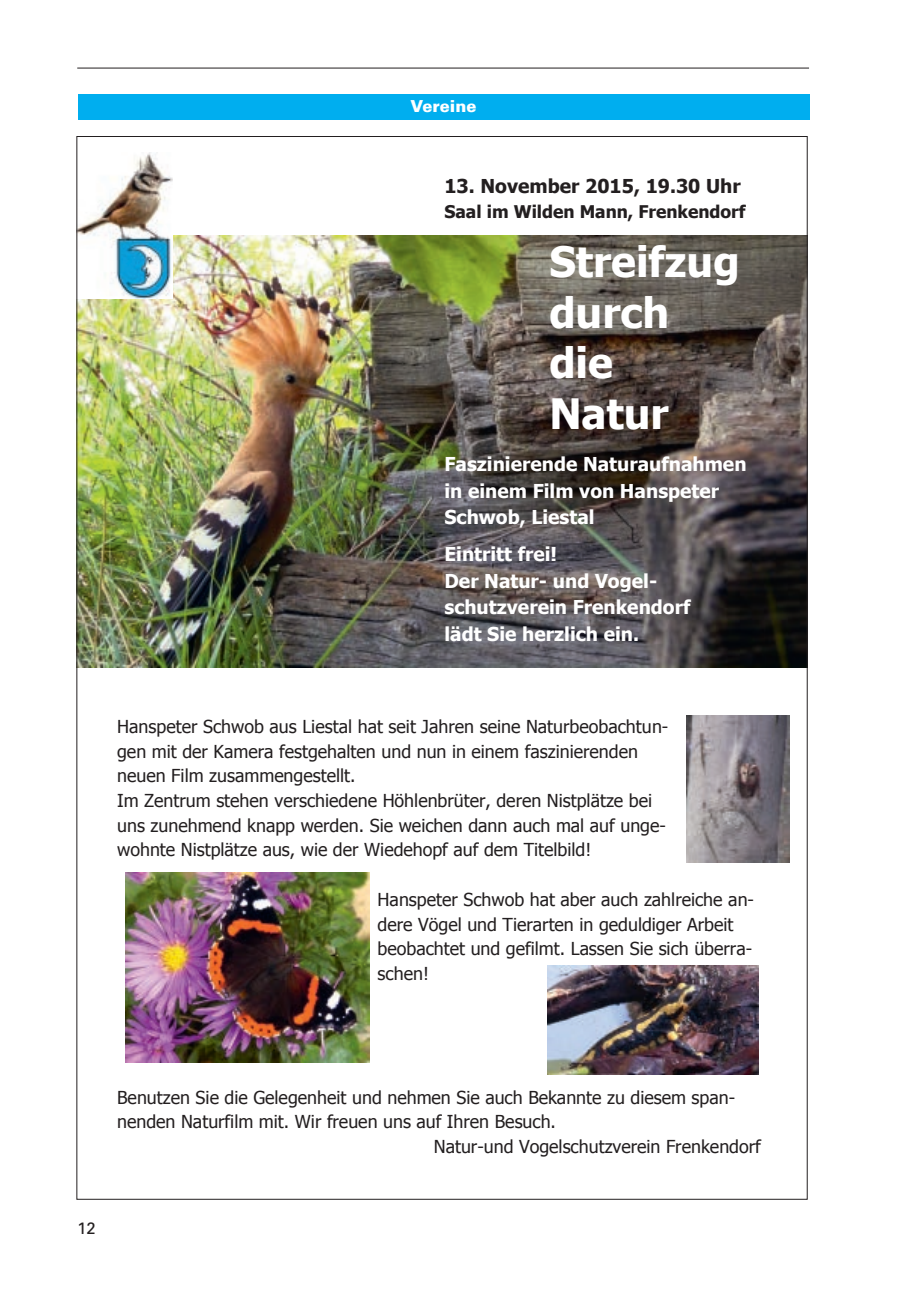
<style>
.page{position:relative;width:919px;height:1289px;background:#fff}
.page>*{position:absolute;margin:0;border:0;box-sizing:border-box;transform-origin:0 0}
.t1{font:700 41.7px/50.4px "Tahoma";color:#fff}
.t2{font:700 19.05px/26.5px "Tahoma";color:#fff}
.t3{font:700 19.05px "Tahoma";color:#231f20}
.t4{font:17.85px/24.8px "Tahoma";color:#231f20}
.t5{font:700 17.4px "Tahoma";color:#231f20}
.t6{font:900 16.5px "Univers";color:#fff}
.t7{font:16.5px "Univers";color:#231f20}
</style>
<div class="page">
<hr style="left:77px;top:68px;width:732px;height:1px;background:#231f20">
<div style="left:78px;top:94px;width:731px;height:25px;background:#00aeef"></div>
<img style="left:78px;top:236px;width:727px;height:431px">
<img style="left:78px;top:152px;width:95px;height:147px">
<img style="left:686px;top:715px;width:103px;height:147px">
<img style="left:126px;top:872px;width:243px;height:190px">
<img style="left:548px;top:965px;width:210px;height:109px">
<p class="t6" style="left:410px;top:96px;width:68px">Vereine</p>
<p class="t3" style="left:444px;top:173px;width:298px">13. November 2015, 19.30 Uhr</p>
<p class="t5" style="left:444px;top:200px;width:302px">Saal im Wilden Mann, Frenkendorf</p>
<h1 class="t1" style="left:549px;top:234px;width:192px">Streifzug durch die<br>Natur</h1>
<p class="t2" style="left:444px;top:449px;width:303px">Faszinierende Naturaufnahmen in einem Film von Hanspeter<br>Schwob, Liestal</p>
<p class="t2" style="left:444px;top:540px;width:247px">Eintritt frei!<br>Der Natur- und Vogel&shy;schutzverein Frenkendorf lädt Sie herzlich ein.</p>
<p class="t4" style="left:117px;top:713px;width:552px">Hanspeter Schwob aus Liestal hat seit Jahren seine Naturbeobachtun&shy;gen mit der Kamera festgehalten und nun in einem faszinierenden neuen Film zusammengestellt.<br>Im Zentrum stehen verschiedene Höhlenbrüter, deren Nistplätze bei uns zunehmend knapp werden. Sie weichen dann auch mal auf unge&shy;wohnte Nistplätze aus, wie der Wiedehopf auf dem Titelbild!</p>
<p class="t4" style="left:377px;top:886px;width:378px">Hanspeter Schwob hat aber auch zahlreiche an&shy;dere Vögel und Tierarten in geduldiger Arbeit beobachtet und gefilmt. Lassen Sie sich überra&shy;schen!</p>
<p class="t4" style="left:117px;top:1083px;width:619px">Benutzen Sie die Gelegenheit und nehmen Sie auch Bekannte zu diesem span-</p>
<p class="t4" style="left:117px;top:1108px;width:440px">nenden Naturfilm mit. Wir freuen uns auf Ihren Besuch.</p>
<p class="t4" style="left:434px;top:1133px;width:328px">Natur-und Vogelschutzverein Frenkendorf</p>
<p class="t7" style="left:77px;top:1217px;width:20px">12</p>
</div>
